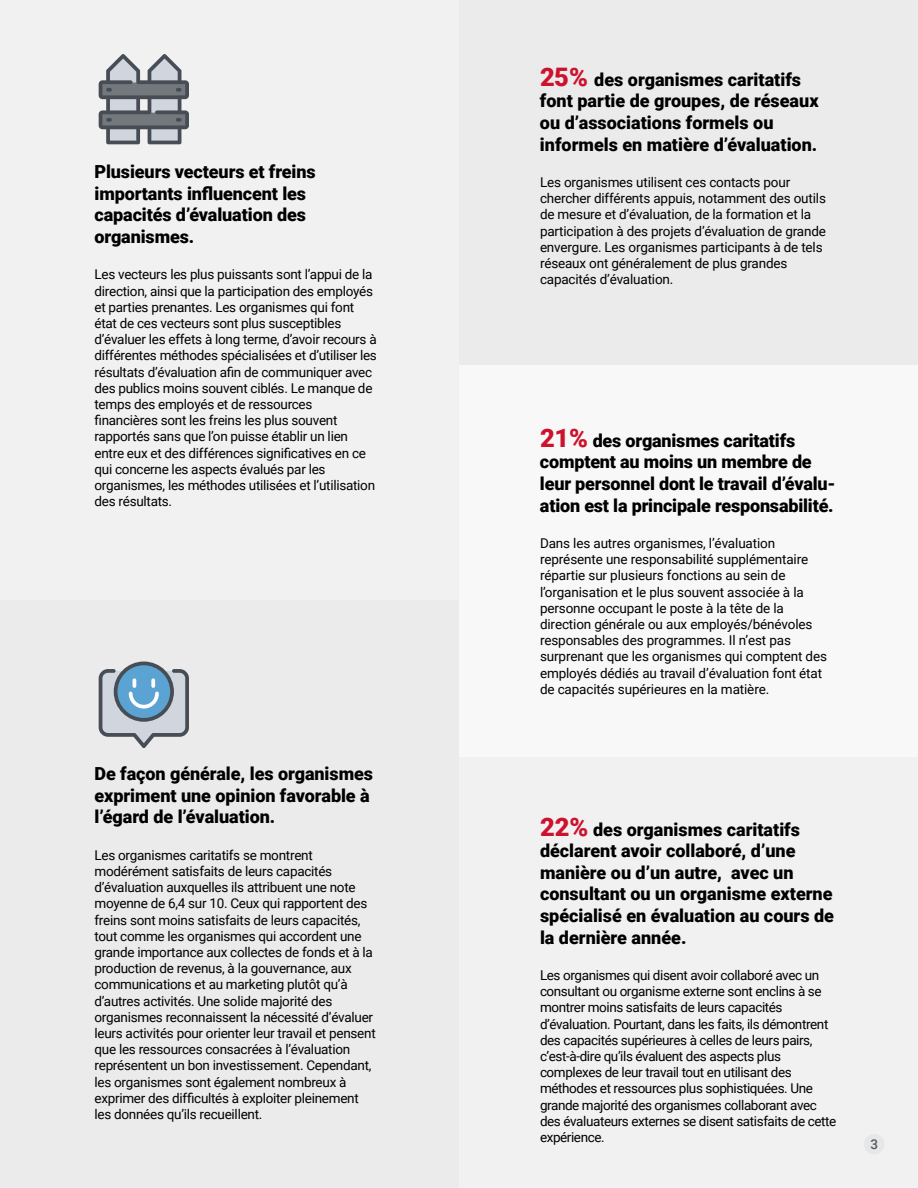
<style>
.page{position:relative;width:918px;height:1188px;background:#fff}
.page>*{position:absolute;margin:0;border:0;box-sizing:border-box;transform-origin:0 0}
.t1{font:900 18px/21.6px "Roboto";letter-spacing:-.005em;color:#000}
.t2{font:13.5px/16.2px "Roboto";letter-spacing:-.02em;color:#000}
.t3{font:500 13.5px "Roboto";color:#58595b}
.s1{font-size:25.5px;color:#cd122d}
</style>
<div class="page">
<div style="left:0;top:0;width:459px;height:601px;background:#f1f1f2"></div>
<div style="left:0;top:601px;width:459px;height:587px;background:#ebebec"></div>
<div style="left:459px;top:757px;width:459px;height:431px;background:#f1f1f2"></div>
<div style="left:459px;top:364px;width:459px;height:393px;background:#f8f8f8"></div>
<div style="left:459px;top:0;width:459px;height:364px;background:#ebebec"></div>
<svg style="left:99px;top:54px;width:90px;height:90px"></svg>
<svg style="left:99px;top:662px;width:90px;height:86px"></svg>
<div style="left:864px;top:1134px;width:21px;height:21px;background:#e6e7e8;border-radius:50%"></div>
<h1 class="t1" style="left:94px;top:160px;width:223px">Plusieurs vecteurs et freins importants influencent les capacités d’évaluation des organismes.</h1>
<p class="t2" style="left:94px;top:266px;width:284px">Les vecteurs les plus puissants sont l’appui de la direction, ainsi que la participation des employés et parties prenantes. Les organismes qui font état de ces vecteurs sont plus susceptibles d’évaluer les effets à long terme, d’avoir recours à différentes méthodes spécialisées et d’utiliser les résultats d’évaluation afin de communiquer avec des publics moins souvent ciblés. Le manque de temps des employés et de ressources financières sont les freins les plus souvent rapportés sans que l’on puisse établir un lien entre eux et des différences significatives en ce qui concerne les aspects évalués par les organismes, les méthodes utilisées et l’utilisation des résultats.</p>
<h1 class="t1" style="left:94px;top:762px;width:280px">De façon générale, les organismes expriment une opinion favorable à l’égard de l’évaluation.</h1>
<p class="t2" style="left:94px;top:846px;width:283px">Les organismes caritatifs se montrent modérément satisfaits de leurs capacités d’évaluation auxquelles ils attribuent une note moyenne de 6,4 sur 10. Ceux qui rapportent des freins sont moins satisfaits de leurs capacités, tout comme les organismes qui accordent une grande importance aux collectes de fonds et à la production de revenus, à la gouvernance, aux communications et au marketing plutôt qu’à d’autres activités. Une solide majorité des organismes reconnaissent la nécessité d’évaluer leurs activités pour orienter leur travail et pensent que les ressources consacrées à l’évaluation représentent un bon investissement. Cependant, les organismes sont également nombreux à exprimer des difficultés à exploiter pleinement les données qu’ils recueillent.</p>
<h1 class="t1" style="left:540px;top:68px;width:280px"><span class="s1">25%</span> des organismes caritatifs font partie de groupes, de réseaux ou d’associations formels ou informels en matière d’évaluation.</h1>
<p class="t2" style="left:540px;top:174px;width:288px">Les organismes utilisent ces contacts pour chercher différents appuis, notamment des outils de mesure et d’évaluation, de la formation et la participation à des projets d’évaluation de grande envergure. Les organismes participants à de tels réseaux ont généralement de plus grandes capacités d’évaluation.</p>
<h1 class="t1" style="left:540px;top:429px;width:297px"><span class="s1">21%</span> des organismes caritatifs comptent au moins un membre de leur personnel dont le travail d’évalu&shy;ation est la principale responsabilité.</h1>
<p class="t2" style="left:540px;top:535px;width:289px">Dans les autres organismes, l’évaluation représente une responsabilité supplémentaire répartie sur plusieurs fonctions au sein de l’organisation et le plus souvent associée à la personne occupant le poste à la tête de la direction générale ou aux employés/bénévoles responsables des programmes. Il n’est pas surprenant que les organismes qui comptent des employés dédiés au travail d’évaluation font état de capacités supérieures en la matière.</p>
<h1 class="t1" style="left:540px;top:818px;width:296px"><span class="s1">22%</span> des organismes caritatifs déclarent avoir collaboré, d’une manière ou d’un autre, avec un consultant ou un organisme externe spécialisé en évaluation au cours de la dernière année.</h1>
<p class="t2" style="left:540px;top:967px;width:298px">Les organismes qui disent avoir collaboré avec un consultant ou organisme externe sont enclins à se montrer moins satisfaits de leurs capacités d’évaluation. Pourtant, dans les faits, ils démontrent des capacités supérieures à celles de leurs pairs, c’est-à-dire qu’ils évaluent des aspects plus complexes de leur travail tout en utilisant des méthodes et ressources plus sophistiquées. Une grande majorité des organismes collaborant avec des évaluateurs externes se disent satisfaits de cette expérience.</p>
<p class="t3" style="left:870px;top:1135px;width:9px">3</p>
</div>
